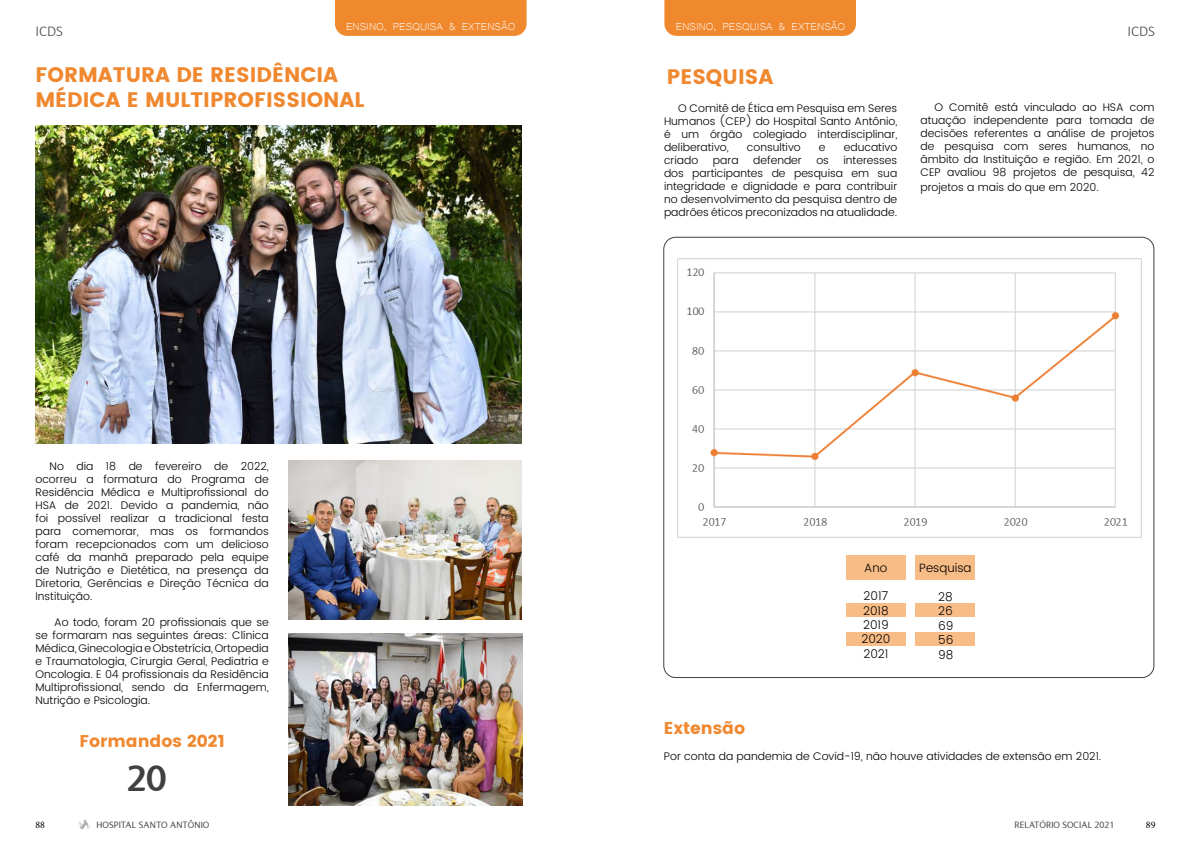
<style>
.page{position:relative;width:1191px;height:842px;background:#fff}
.page>*{position:absolute;margin:0;border:0;box-sizing:border-box;transform-origin:0 0}
.t1{font:700 40px "LT Internet";color:#404040}
.t2{font:21px/25.2px "Poppins";color:#f08830}
.t3{font:17px "Poppins";color:#f08830}
.t4{font:300 15px "Calibri";color:#414141}
.t5{font:13px "Microsoft Yi Baiti";color:#fff}
.t6{font:300 12px/14.4px "Poppins";color:#000;text-align:justify}
.t7{font:300 11px/13px "Poppins";color:#000;text-align:justify}
.t8{font:10px "LT Internet";color:#494a48}
.t9{font:10px "Minion Pro";color:#000}
</style>
<div class="page">
<svg style="left:78px;top:820px;width:12px;height:9px"></svg>
<div style="left:335px;top:0;width:191px;height:36px;background:#f0882e"></div>
<div style="left:664px;top:0;width:192px;height:36px;background:#f0882e"></div>
<img style="left:289px;top:634px;width:233px;height:172px">
<img style="left:35px;top:126px;width:486px;height:318px">
<img style="left:289px;top:460px;width:232px;height:159px">
<img style="left:677px;top:258px;width:464px;height:279px">
<div style="left:846px;top:556px;width:59px;height:24px;background:#f8bc87"></div>
<div style="left:915px;top:556px;width:60px;height:24px;background:#f8bc87"></div>
<div style="left:915px;top:633px;width:60px;height:13px;background:#f8bc87"></div>
<div style="left:915px;top:604px;width:60px;height:13px;background:#f8bc87"></div>
<div style="left:846px;top:633px;width:59px;height:13px;background:#f8bc87"></div>
<div style="left:846px;top:604px;width:59px;height:13px;background:#f8bc87"></div>
<p class="t5" style="left:346px;top:19px;width:171px">ENSINO, PESQUISA &amp; EXTENSÃO</p>
<p class="t5" style="left:675px;top:19px;width:171px">ENSINO, PESQUISA &amp; EXTENSÃO</p>
<h3 class="t4" style="left:35px;top:22px;width:29px">ICDS</h3>
<h3 class="t4" style="left:1127px;top:22px;width:29px">ICDS</h3>
<h2 class="t2" style="left:35px;top:62px;width:331px">FORMATURA DE RESIDÊNCIA<br>MÉDICA E MULTIPROFISSIONAL</h2>
<h2 class="t2" style="left:667px;top:64px;width:108px">PESQUISA</h2>
<p class="t7" style="left:664px;top:102px;width:235px;text-indent:14px">O Comitê de Ética em Pesquisa em Seres Humanos (CEP) do Hospital Santo Antônio, é um órgão colegiado interdisciplinar, deliberativo,</p>
<p class="t7" style="left:747px;top:141px;width:55px">consultivo</p>
<p class="t7" style="left:819px;top:141px;width:8px">e</p>
<p class="t7" style="left:843px;top:141px;width:55px">educativo</p>
<p class="t7" style="left:664px;top:154px;width:36px">criado</p>
<p class="t7" style="left:713px;top:154px;width:27px">para</p>
<p class="t7" style="left:753px;top:154px;width:50px">defender</p>
<p class="t7" style="left:816px;top:154px;width:14px">os</p>
<p class="t7" style="left:664px;top:154px;width:235px;text-indent:179px">interesses dos participantes de pesquisa em sua integridade e dignidade e para contribuir no desenvolvimento da pesquisa dentro de padrões éticos preconizados na atualidade.</p>
<p class="t7" style="left:920px;top:101px;width:235px;text-indent:14px">O Comitê está vinculado ao HSA com atuação independente para tomada de decisões referentes a análise de projetos de pesquisa com seres humanos, no âmbito da Instituição e região. Em 2021, o CEP avaliou 98 projetos de pesquisa, 42</p>
<p class="t7" style="left:920px;top:181px;width:180px">projetos a mais do que em 2020.</p>
<p class="t7" style="left:35px;top:460px;width:235px;text-indent:14px">No dia 18 de fevereiro de 2022, ocorreu a formatura do Programa de Residência Médica e Multiprofissional do HSA de 2021. Devido a pandemia, não foi possível realizar a tradicional festa para comemorar, mas os formandos foram recepcionados com um delicioso café da manhã preparado pela equipe de Nutrição e Dietética, na presença da Diretoria, Gerências e Direção Técnica da Instituição.</p>
<p class="t7" style="left:35px;top:616px;width:235px;text-indent:19px">Ao todo, foram 20 profissionais que se se formaram nas seguintes áreas: Clínica Médica, Ginecologia e Obstetrícia, Ortopedia e Traumatologia, Cirurgia Geral, Pediatria e Oncologia. E 04 profissionais da Residência Multiprofissional, sendo da Enfermagem, Nutrição e Psicologia.</p>
<h3 class="t3" style="left:79px;top:731px;width:147px">Formandos 2021</h3>
<h1 class="t1" style="left:127px;top:757px;width:41px">20</h1>
<p class="t6" style="left:864px;top:561px;width:25px">Ano</p>
<p class="t6" style="left:919px;top:561px;width:54px">Pesquisa</p>
<p class="t6" style="left:861px;top:589px;width:31px;text-align:left">2017<br>2018<br>2019<br>2020<br>2021</p>
<p class="t6" style="left:938px;top:590px;width:17px">28<br>26<br>69<br>56<br>98</p>
<h3 class="t3" style="left:664px;top:718px;width:83px">Extensão</h3>
<p class="t7" style="left:664px;top:750px;width:439px">Por conta da pandemia de Covid-19, não houve atividades de extensão em 2021.</p>
<p class="t9" style="left:35px;top:818px;width:11px">88</p>
<p class="t8" style="left:96px;top:820px;width:115px">HOSPITAL SANTO ANTÔNIO</p>
<p class="t8" style="left:1014px;top:819px;width:101px">RELATÓRIO SOCIAL 2021</p>
<p class="t9" style="left:1146px;top:818px;width:11px">89</p>
</div>
